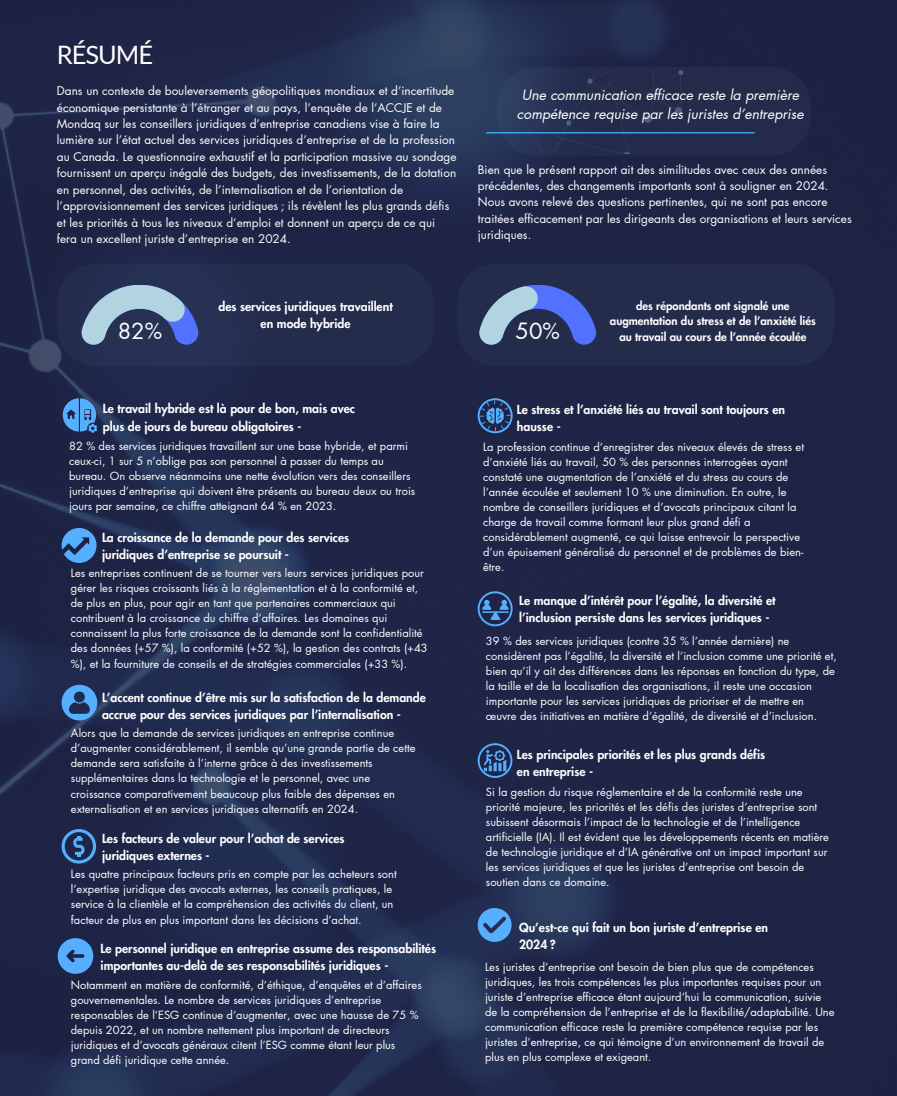
<style>
.page{position:relative;width:897px;height:1096px;background:#fff}
.page>*{position:absolute;margin:0;border:0;box-sizing:border-box;transform-origin:0 0}
.t1{font:25.38px "Lato";letter-spacing:-.04em;color:#fff}
.t2{font:21.88px "Futura LT Pro";color:#fff}
.t3{font:italic 14px/19.1px "Futura LT Pro";color:#fff;text-align:center}
.t4{font:800 12.25px/17.1px "Futura LT Pro";color:#fff}
.t5{font:11.81px/16.4px "Futura LT Pro";color:#fff}
.t6{font:800 11.38px/15.8px "Futura LT Pro";color:#fff;text-align:center}
.t7{font:11.11px/15px "Futura LT Pro";color:#fff}
</style>
<div class="page">
<img style="left:0;top:0;width:896px;height:1095px">
<div style="left:57px;top:263px;width:377px;height:103px;background:#242c4c;border-radius:39px"></div>
<svg style="left:81px;top:285px;width:118px;height:59px"></svg>
<div style="left:457px;top:263px;width:377px;height:103px;background:#242c4b;border-radius:39px"></div>
<svg style="left:479px;top:285px;width:117px;height:59px"></svg>
<div style="left:497px;top:67px;width:314px;height:89px;background:linear-gradient(to right,#2a385a,#222746);border-radius:39px"></div>
<hr style="left:486px;top:132px;width:268px;height:1px;background:#38b6ff">
<svg style="left:63px;top:398px;width:34px;height:35px"></svg>
<svg style="left:62px;top:527px;width:35px;height:35px"></svg>
<svg style="left:62px;top:684px;width:35px;height:36px"></svg>
<svg style="left:58px;top:938px;width:35px;height:35px"></svg>
<svg style="left:62px;top:828px;width:34px;height:35px"></svg>
<svg style="left:477px;top:591px;width:35px;height:35px"></svg>
<svg style="left:477px;top:743px;width:35px;height:34px"></svg>
<svg style="left:477px;top:398px;width:35px;height:35px"></svg>
<svg style="left:477px;top:907px;width:34px;height:34px"></svg>
<h1 class="t1" style="left:57px;top:39px;width:98px">RÉSUMÉ</h1>
<p class="t5" style="left:57px;top:83px;width:401px">Dans un contexte de bouleversements géopolitiques mondiaux et d’incertitude économique persistante à l’étranger et au pays, l’enquête de l’ACCJE et de Mondaq sur les conseillers juridiques d’entreprise canadiens vise à faire la lumière sur l’état actuel des services juridiques d’entreprise et de la profession au Canada. Le questionnaire exhaustif et la participation massive au sondage fournissent un aperçu inégalé des budgets, des investissements, de la dotation en personnel, des activités, de l’internalisation et de l’orientation de l’approvisionnement des services juridiques ; ils révèlent les plus grands défis et les priorités à tous les niveaux d’emploi et donnent un aperçu de ce qui fera un excellent juriste d’entreprise en 2024.</p>
<p class="t3" style="left:517px;top:86px;width:288px">Une communication efficace reste la première compétence requise par les juristes d’entreprise</p>
<p class="t5" style="left:478px;top:161px;width:375px">Bien que le présent rapport ait des similitudes avec ceux des années précédentes, des changements importants sont à souligner en 2024.<br>Nous avons relevé des questions pertinentes, qui ne sont pas encore traitées efficacement par les dirigeants des organisations et leurs services juridiques.</p>
<p class="t4" style="left:218px;top:298px;width:176px;text-align:center">des services juridiques travaillent en mode hybride</p>
<p class="t6" style="left:610px;top:298px;width:207px">des répondants ont signalé une augmentation du stress et de l’anxiété liés au travail au cours de l’année écoulée</p>
<h2 class="t2" style="left:118px;top:320px;width:46px">82%</h2>
<h2 class="t2" style="left:515px;top:320px;width:46px">50%</h2>
<p class="t4" style="left:103px;top:401px;width:254px">Le travail hybride est là pour de bon, mais avec plus de jours de bureau obligatoires -</p>
<p class="t7" style="left:69px;top:438px;width:347px">82 % des services juridiques travaillent sur une base hybride, et parmi ceux-ci, 1 sur 5 n’oblige pas son personnel à passer du temps au bureau. On observe néanmoins une nette évolution vers des conseillers juridiques d’entreprise qui doivent être présents au bureau deux ou trois jours par semaine, ce chiffre atteignant 64 % en 2023.</p>
<p class="t4" style="left:102px;top:529px;width:249px">La croissance de la demande pour des services juridiques d’entreprise se poursuit -</p>
<p class="t7" style="left:71px;top:565px;width:358px">Les entreprises continuent de se tourner vers leurs services juridiques pour gérer les risques croissants liés à la réglementation et à la conformité et, de plus en plus, pour agir en tant que partenaires commerciaux qui contribuent à la croissance du chiffre d’affaires. Les domaines qui connaissent la plus forte croissance de la demande sont la confidentialité des données (+57 %), la conformité (+52 %), la gestion des contrats (+43 %), et la fourniture de conseils et de stratégies commerciales (+33 %).</p>
<p class="t4" style="left:102px;top:689px;width:325px">L’accent continue d’être mis sur la satisfaction de la demande accrue pour des services juridiques par l’internalisation -</p>
<p class="t7" style="left:71px;top:725px;width:346px">Alors que la demande de services juridiques en entreprise continue d’augmenter considérablement, il semble qu’une grande partie de cette demande sera satisfaite à l’interne grâce à des investissements supplémentaires dans la technologie et le personnel, avec une croissance comparativement beaucoup plus faible des dépenses en externalisation et en services juridiques alternatifs en 2024.</p>
<p class="t4" style="left:102px;top:830px;width:244px">Les facteurs de valeur pour l’achat de services juridiques externes -</p>
<p class="t7" style="left:71px;top:867px;width:327px">Les quatre principaux facteurs pris en compte par les acheteurs sont l’expertise juridique des avocats externes, les conseils pratiques, le service à la clientèle et la compréhension des activités du client, un facteur de plus en plus important dans les décisions d’achat.</p>
<p class="t4" style="left:101px;top:940px;width:337px">Le personnel juridique en entreprise assume des responsabilités importantes au-delà de ses responsabilités juridiques -</p>
<p class="t7" style="left:71px;top:977px;width:352px">Notamment en matière de conformité, d’éthique, d’enquêtes et d’affaires gouvernementales. Le nombre de services juridiques d’entreprise responsables de l’ESG continue d’augmenter, avec une hausse de 75 % depuis 2022, et un nombre nettement plus important de directeurs juridiques et d’avocats généraux citent l’ESG comme étant leur plus grand défi juridique cette année.</p>
<p class="t4" style="left:517px;top:401px;width:270px">Le stress et l’anxiété liés au travail sont toujours en hausse -</p>
<p class="t7" style="left:483px;top:439px;width:322px">La profession continue d’enregistrer des niveaux élevés de stress et d’anxiété liés au travail, 50 % des personnes interrogées ayant constaté une augmentation de l’anxiété et du stress au cours de l’année écoulée et seulement 10 % une diminution. En outre, le nombre de conseillers juridiques et d’avocats principaux citant la charge de travail comme formant leur plus grand défi a considérablement augmenté, ce qui laisse entrevoir la perspective d’un épuisement généralisé du personnel et de problèmes de bien&shy;être.</p>
<p class="t4" style="left:519px;top:592px;width:258px">Le manque d’intérêt pour l’égalité, la diversité et l’inclusion persiste dans les services juridiques -</p>
<p class="t7" style="left:486px;top:633px;width:352px">39 % des services juridiques (contre 35 % l’année dernière) ne considèrent pas l’égalité, la diversité et l’inclusion comme une priorité et, bien qu’il y ait des différences dans les réponses en fonction du type, de la taille et de la localisation des organisations, il reste une occasion importante pour les services juridiques de prioriser et de mettre en œuvre des initiatives en matière d’égalité, de diversité et d’inclusion.</p>
<p class="t4" style="left:517px;top:746px;width:250px">Les principales priorités et les plus grands défis en entreprise -</p>
<p class="t7" style="left:486px;top:784px;width:344px">Si la gestion du risque réglementaire et de la conformité reste une priorité majeure, les priorités et les défis des juristes d’entreprise sont subissent désormais l’impact de la technologie et de l’intelligence artificielle (IA). Il est évident que les développements récents en matière de technologie juridique et d’IA générative ont un impact important sur les services juridiques et que les juristes d’entreprise ont besoin de soutien dans ce domaine.</p>
<p class="t4" style="left:519px;top:919px;width:250px">Qu’est-ce qui fait un bon juriste d’entreprise en<br>2024 ?</p>
<p class="t7" style="left:485px;top:959px;width:351px">Les juristes d’entreprise ont besoin de bien plus que de compétences juridiques, les trois compétences les plus importantes requises pour un juriste d’entreprise efficace étant aujourd’hui la communication, suivie de la compréhension de l’entreprise et de la flexibilité/adaptabilité. Une communication efficace reste la première compétence requise par les juristes d’entreprise, ce qui témoigne d’un environnement de travail de plus en plus complexe et exigeant.</p>
</div>
